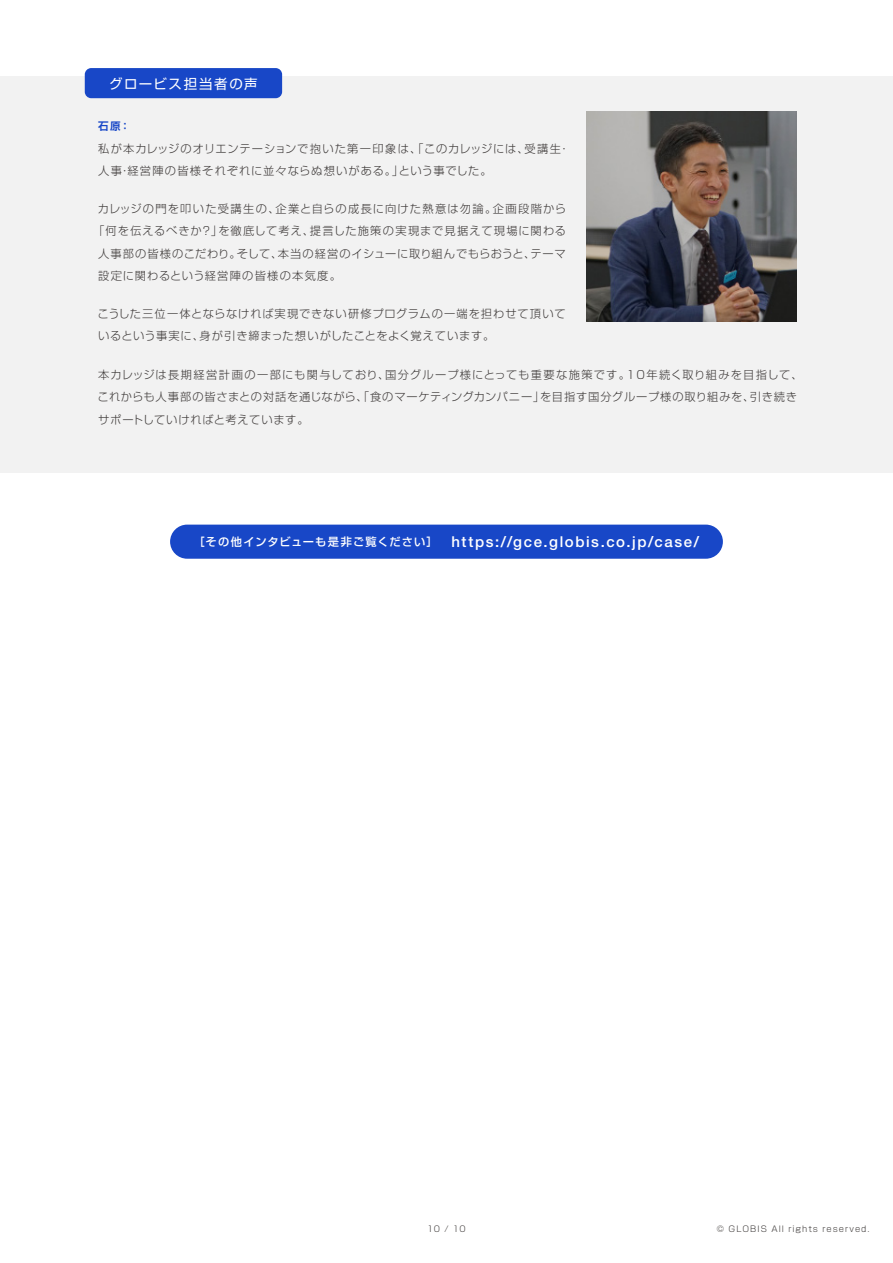
<style>
.page{position:relative;width:893px;height:1263px;background:#fff}
.page>*{position:absolute;margin:0;border:0;box-sizing:border-box;transform-origin:0 0}
.t1{font:500 15px "Helvetica Neue";letter-spacing:.105em;color:#fff}
.t2{font:13.5px "Shin Go Pro";letter-spacing:.115em;color:#fff}
.t3{font:300 11.25px/22.5px "Shin Go Pro";letter-spacing:.08em;color:#3e3a39}
.t4{font:300 11.25px "Shin Go Pro";letter-spacing:.06em;color:#3e3a39}
.t5{font:300 11.25px "Shin Go Pro";letter-spacing:.105em;color:#3e3a39}
.t6{font:300 11.25px "Shin Go Pro";letter-spacing:.11em;color:#3e3a39}
.t7{font:700 10.5px "Shin Go Pro De";color:#1847c7}
.t8{font:300 8.25px "Shin Go Pro";letter-spacing:.12em;color:#3e3a39}
.s1{font-family:"Shin Go Pro";font-size:11.25px}
</style>
<div class="page">
<div style="left:0;top:77px;width:893px;height:396px;background:#f2f2f2"></div>
<div style="left:85px;top:68px;width:197px;height:30px;background:#1847c7;border-radius:6px"></div>
<img style="left:586px;top:112px;width:210px;height:210px">
<div style="left:170px;top:525px;width:553px;height:34px;background:#1847c7;border-radius:17px"></div>
<p class="t2" style="left:109px;top:72px;width:150px">グロービス担当者の声</p>
<p class="t7" style="left:98px;top:117px;width:34px">石原：</p>
<p class="t3" style="left:98px;top:136px;width:473px">私が本カレッジのオリエンテーションで抱いた第一印象は、「このカレッジには、受講生・人事・経営陣の皆様それぞれに並々ならぬ想いがある。」という事でした。</p>
<p class="t5" style="left:98px;top:199px;width:470px">カレッジの門を叩いた受講生の、企業と自らの成長に向けた熱意は勿論。企画段階から</p>
<p class="t3" style="left:93px;top:218px;width:475px">「何を伝えるべきか？」を徹底して考え、提言した施策の実現まで見据えて現場に関わる</p>
<p class="t4" style="left:98px;top:244px;width:469px">人事部の皆様のこだわり。そして、本当の経営のイシューに取り組んでもらおうと、テーマ</p>
<p class="t6" style="left:98px;top:267px;width:244px">設定に関わるという経営陣の皆様の本気度。</p>
<p class="t3" style="left:98px;top:301px;width:470px">こうした三位一体とならなければ実現できない研修プログラムの一端を担わせて頂いているという事実に、身が引き締まった想いがしたことをよく覚えています。</p>
<p class="t3" style="left:98px;top:362px;width:707px">本カレッジは長期経営計画の一部にも関与しており、国分グループ様にとっても重要な施策です。10年続く取り組みを目指して、これからも人事部の皆さまとの対話を通じながら、「食のマーケティングカンパニー」を目指す国分グループ様の取り組みを、引き続きサポートしていければと考えています。</p>
<h1 class="t1" style="left:194px;top:533px;width:507px"><span class="s1">［その他インタビューも是非ご覧ください］</span> https://gce.globis.co.jp/case/</h1>
<p class="t8" style="left:427px;top:1222px;width:40px">10 / 10</p>
<p class="t8" style="left:717px;top:1222px;width:154px">© GLOBIS All rights reserved.</p>
</div>
